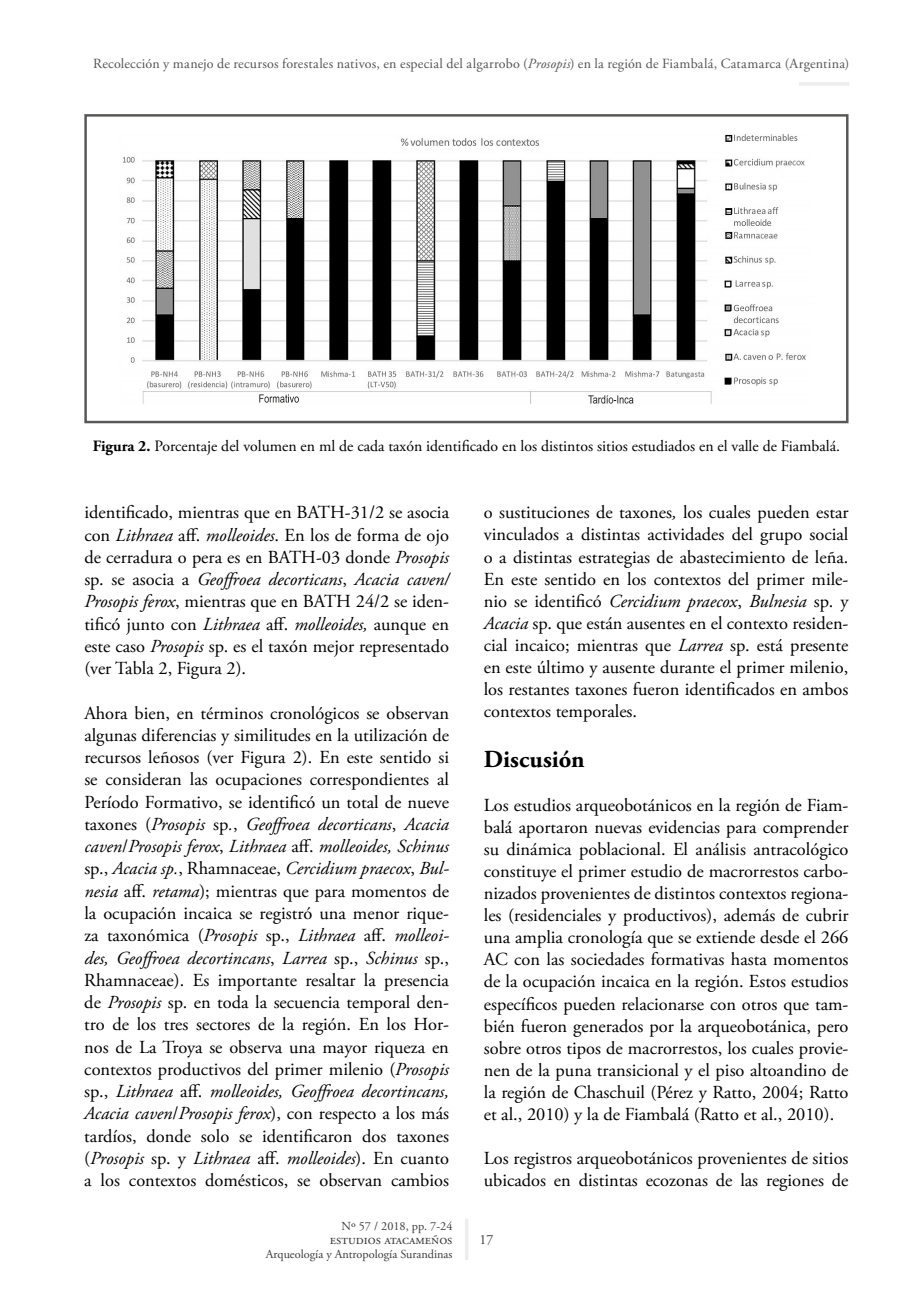
<style>
.page{position:relative;width:918px;height:1315px;background:#fff}
.page>*{position:absolute;margin:0;border:0;box-sizing:border-box;transform-origin:0 0}
.t1{font:700 24.5px "Adobe Garamond Pro";color:#000}
.t2{font:18.38px/22.2px "Adobe Garamond Pro";color:#000;text-align:justify}
.t3{font:15.75px "Adobe Garamond Pro";color:#000}
.t4{font:14px "Adobe Garamond Pro";letter-spacing:.015em;color:#555454}
.t5{font:14px "Adobe Garamond Pro";color:#3c3c3b}
.t6{font:12.25px "Adobe Garamond Pro";color:#3c3c3b}
.s1{font-style:italic}
.s2{font-weight:700}
</style>
<div class="page">
<hr style="left:799px;top:82px;width:50px;height:4px;background:#ededed">
<hr style="left:465px;top:1218px;width:3px;height:42px;background:#ededed">
<img style="left:123px;top:134px;width:683px;height:270px">
<div style="left:84px;top:114px;width:764px;height:309px;border:2px solid #575756"></div>
<p class="t4" style="left:93px;top:55px;width:758px">Recolección y manejo de recursos forestales nativos, en especial del algarrobo (<span class="s1">Prosopis</span>) en la región de Fiambalá, Catamarca (Argentina)</p>
<p class="t3" style="left:93px;top:436px;width:749px"><span class="s2">Figura 2.</span> Porcentaje del volumen en ml de cada taxón identificado en los distintos sitios estudiados en el valle de Fiambalá.</p>
<p class="t2" style="left:84px;top:502px;width:366px">identificado, mientras que en BATH-31/2 se asocia con <span class="s1">Lithraea</span> aff. <span class="s1">molleoides</span>. En los de forma de ojo de cerradura o pera es en BATH-03 donde <span class="s1">Prosopis </span>sp. se asocia a <span class="s1">Geoffroea decorticans</span>, <span class="s1">Acacia caven/ Prosopis ferox</span>, mientras que en BATH 24/2 se iden&shy;tificó junto con <span class="s1">Lithraea</span> aff. <span class="s1">molleoides,</span> aunque en este caso <span class="s1">Prosopis</span> sp. es el taxón mejor representado (ver Tabla 2, Figura 2).</p>
<p class="t2" style="left:84px;top:702px;width:366px">Ahora bien, en términos cronológicos se observan algunas diferencias y similitudes en la utilización de recursos leñosos (ver Figura 2). En este sentido si se consideran las ocupaciones correspondientes al Período Formativo, se identificó un total de nueve taxones (<span class="s1">Prosopis</span> sp<span class="s1">.</span>, <span class="s1">Geoffroea decorticans</span>, <span class="s1">Acacia caven</span>/<span class="s1">Prosopis ferox</span>, <span class="s1">Lithraea</span> aff. <span class="s1">molleoides, Schinus </span>sp., <span class="s1">Acacia sp.</span>, Rhamnaceae, <span class="s1">Cercidium praecox</span>, <span class="s1">Bul&shy;nesia</span> aff. <span class="s1">retama</span>); mientras que para momentos de la ocupación incaica se registró una menor rique&shy;za taxonómica (<span class="s1">Prosopis</span> sp., <span class="s1">Lithraea</span> aff. <span class="s1">molleoi&shy;des, Geoffroea decortincans</span>, <span class="s1">Larrea</span> sp., <span class="s1">Schinus</span> sp., Rhamnaceae). Es importante resaltar la presencia de <span class="s1">Prosopis</span> sp. en toda la secuencia temporal den&shy;tro de los tres sectores de la región. En los Hor&shy;nos de La Troya se observa una mayor riqueza en contextos productivos del primer milenio (<span class="s1">Prosopis </span>sp., <span class="s1">Lithraea</span> aff. <span class="s1">molleoides, Geoffroea decortincans, Acacia caven</span>/<span class="s1">Prosopis ferox</span>), con respecto a los más tardíos, donde solo se identificaron dos taxones (<span class="s1">Prosopis</span> sp. y <span class="s1">Lithraea</span> aff. <span class="s1">molleoides</span>). En cuanto a los contextos domésticos, se observan cambios</p>
<p class="t6" style="left:341px;top:1218px;width:113px">Nº 57 / 2018, pp. 7-24</p>
<p class="t5" style="left:330px;top:1231px;width:124px">estudios atacameños</p>
<p class="t6" style="left:266px;top:1246px;width:188px">Arqueología y Antropología Surandinas</p>
<p class="t2" style="left:484px;top:502px;width:366px">o sustituciones de taxones<span class="s1">,</span> los cuales pueden estar vinculados a distintas actividades del grupo social o a distintas estrategias de abastecimiento de leña.<br>En este sentido en los contextos del primer mile&shy;nio se identificó <span class="s1">Cercidium praecox</span>, <span class="s1">Bulnesia</span> sp. y <span class="s1">Acacia</span> sp. que están ausentes en el contexto residen&shy;cial incaico; mientras que <span class="s1">Larrea</span> sp. está presente en este último y ausente durante el primer milenio, los restantes taxones fueron identificados en ambos contextos temporales.</p>
<h1 class="t1" style="left:484px;top:745px;width:102px">Discusión</h1>
<p class="t2" style="left:484px;top:795px;width:366px">Los estudios arqueobotánicos en la región de Fiam&shy;balá aportaron nuevas evidencias para comprender su dinámica poblacional. El análisis antracológico constituye el primer estudio de macrorrestos carbo&shy;nizados provenientes de distintos contextos regiona&shy;les (residenciales y productivos), además de cubrir una amplia cronología que se extiende desde el 266<br>AC con las sociedades formativas hasta momentos de la ocupación incaica en la región. Estos estudios específicos pueden relacionarse con otros que tam&shy;bién fueron generados por la arqueobotánica, pero sobre otros tipos de macrorrestos, los cuales provie&shy;nen de la puna transicional y el piso altoandino de la región de Chaschuil (Pérez y Ratto, 2004; Ratto et al., 2010) y la de Fiambalá (Ratto et al., 2010).</p>
<p class="t2" style="left:484px;top:1147px;width:366px">Los registros arqueobotánicos provenientes de sitios ubicados en distintas ecozonas de las regiones de</p>
<p class="t5" style="left:479px;top:1231px;width:15px">17</p>
</div>
